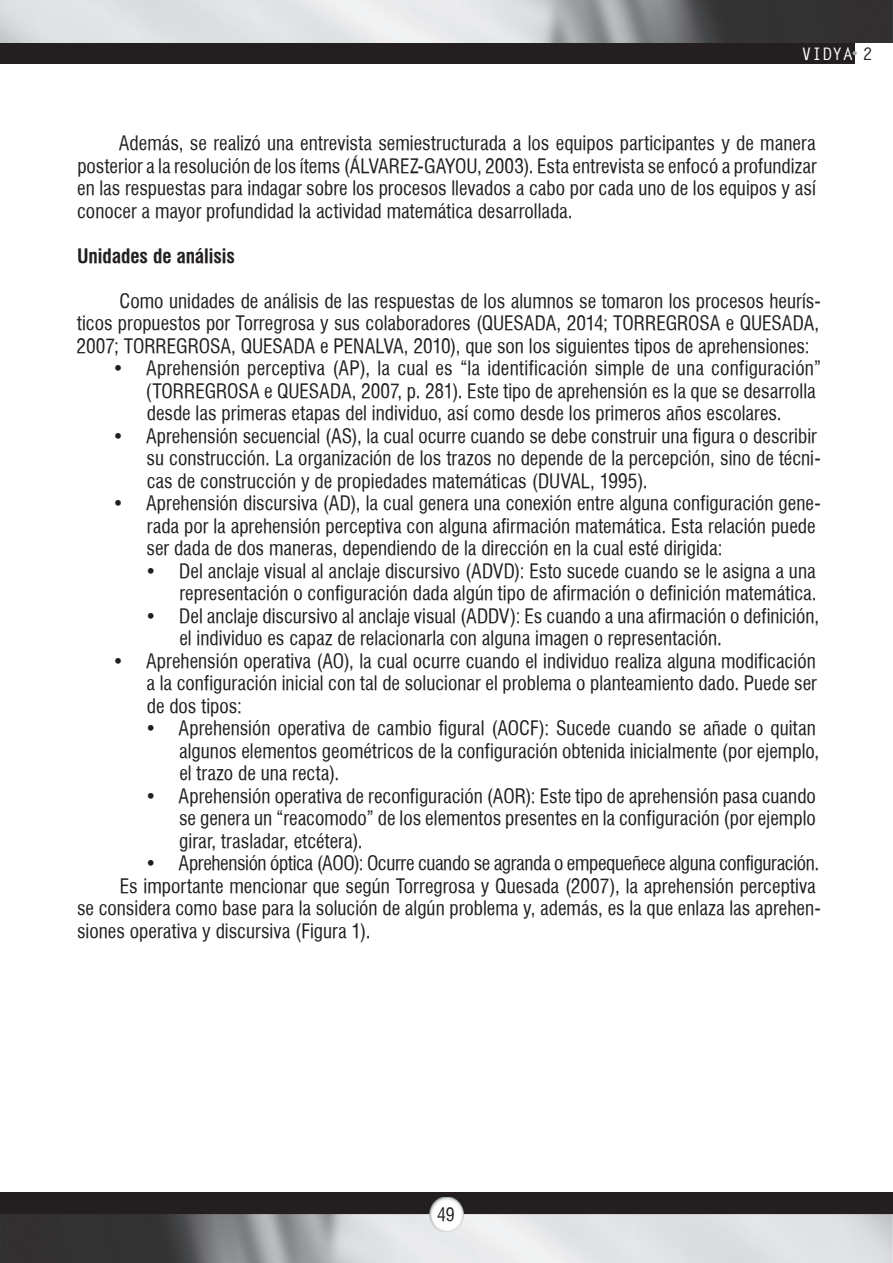
<style>
.page{position:relative;width:893px;height:1263px;background:#fff}
.page>*{position:absolute;margin:0;border:0;box-sizing:border-box;transform-origin:0 0}
.t1{font:19.5px/22.5px "Halvett Condensed";color:#231f20}
.t2{font:19.5px "Halvett Condensed";letter-spacing:-.02em;color:#231f20}
.t3{font:700 condensed 19.5px "Halvett";letter-spacing:-.005em;color:#231f20}
.t4{font:18px "Halvett Condensed";color:#231f20}
.t5{font:700 17.25px "Letter Gothic Std";color:#fff}
.s1{color:#231f20}
</style>
<div class="page">
<div style="left:0;top:0;width:855px;height:64px;background:#231f20"></div>
<img style="left:0;top:0;width:893px;height:43px">
<svg style="left:853px;top:51px;width:4px;height:4px"></svg>
<div style="left:0;top:1193px;width:893px;height:70px;background:#231f20"></div>
<img style="left:0;top:1214px;width:893px;height:49px">
<img style="left:429px;top:1197px;width:34px;height:34px">
<p class="t5" style="left:801px;top:43px;width:73px">VIDYA <span class="s1">2</span></p>
<p class="t1" style="left:77px;top:132px;width:741px;text-align:justify;text-indent:42px">Además, se realizó una entrevista semiestructurada a los equipos participantes y de manera posterior a la resolución de los ítems (ÁLVAREZ-GAYOU, 2003). Esta entrevista se enfocó a profundizar en las respuestas para indagar sobre los procesos llevados a cabo por cada uno de los equipos y así conocer a mayor profundidad la actividad matemática desarrollada.</p>
<p class="t3" style="left:77px;top:244px;width:159px">Unidades de análisis</p>
<p class="t1" style="left:77px;top:289px;width:746px;text-align:justify;text-indent:43px">Como unidades de análisis de las respuestas de los alumnos se tomaron los procesos heurís&shy;ticos propuestos por Torregrosa y sus colaboradores (QUESADA, 2014; TORREGROSA e QUESADA, 2007; TORREGROSA, QUESADA e PENALVA, 2010), que son los siguientes tipos de aprehensiones:</p>
<p class="t1" style="left:145px;top:357px;width:677px;text-indent:-33px">• Aprehensión perceptiva (AP), la cual es “la identificación simple de una configuración” (TORREGROSA e QUESADA, 2007, p. 281). Este tipo de aprehensión es la que se desarrolla desde las primeras etapas del individuo, así como desde los primeros años escolares.</p>
<p class="t1" style="left:147px;top:424px;width:676px;text-indent:-34px">• Aprehensión secuencial (AS), la cual ocurre cuando se debe construir una figura o describir su construcción. La organización de los trazos no depende de la percepción, sino de técni&shy;cas de construcción y de propiedades matemáticas (DUVAL, 1995).</p>
<p class="t1" style="left:147px;top:492px;width:676px;text-indent:-34px">• Aprehensión discursiva (AD), la cual genera una conexión entre alguna configuración gene&shy;rada por la aprehensión perceptiva con alguna afirmación matemática. Esta relación puede ser dada de dos maneras, dependiendo de la dirección en la cual esté dirigida:</p>
<p class="t1" style="left:145px;top:559px;width:673px;text-align:right">• Del anclaje visual al anclaje discursivo (ADVD): Esto sucede cuando se le asigna a una representación o configuración dada algún tipo de afirmación o definición matemática.</p>
<p class="t1" style="left:179px;top:604px;width:641px;text-indent:-34px">• Del anclaje discursivo al anclaje visual (ADDV): Es cuando a una afirmación o definición, el individuo es capaz de relacionarla con alguna imagen o representación.</p>
<p class="t1" style="left:147px;top:649px;width:672px;text-align:justify;text-indent:-34px">• Aprehensión operativa (AO), la cual ocurre cuando el individuo realiza alguna modificación a la configuración inicial con tal de solucionar el problema o planteamiento dado. Puede ser de dos tipos:</p>
<p class="t1" style="left:179px;top:717px;width:642px;text-indent:-34px">• Aprehensión operativa de cambio figural (AOCF): Sucede cuando se añade o quitan algunos elementos geométricos de la configuración obtenida inicialmente (por ejemplo, el trazo de una recta).</p>
<p class="t1" style="left:179px;top:784px;width:638px;text-align:justify;text-indent:-34px">• Aprehensión operativa de reconfiguración (AOR): Este tipo de aprehensión pasa cuando se genera un “reacomodo” de los elementos presentes en la configuración (por ejemplo girar, trasladar, etcétera).</p>
<p class="t2" style="left:145px;top:851px;width:676px">• Aprehensión óptica (AOO): Ocurre cuando se agranda o empequeñece alguna configuración.</p>
<p class="t1" style="left:120px;top:874px;width:697px">Es importante mencionar que según Torregrosa y Quesada (2007), la aprehensión perceptiva</p>
<p class="t1" style="left:77px;top:897px;width:745px">se considera como base para la solución de algún problema y, además, es la que enlaza las aprehen-</p>
<p class="t1" style="left:77px;top:919px;width:295px">siones operativa y discursiva (Figura 1).</p>
<p class="t4" style="left:437px;top:1204px;width:19px">49</p>
</div>
